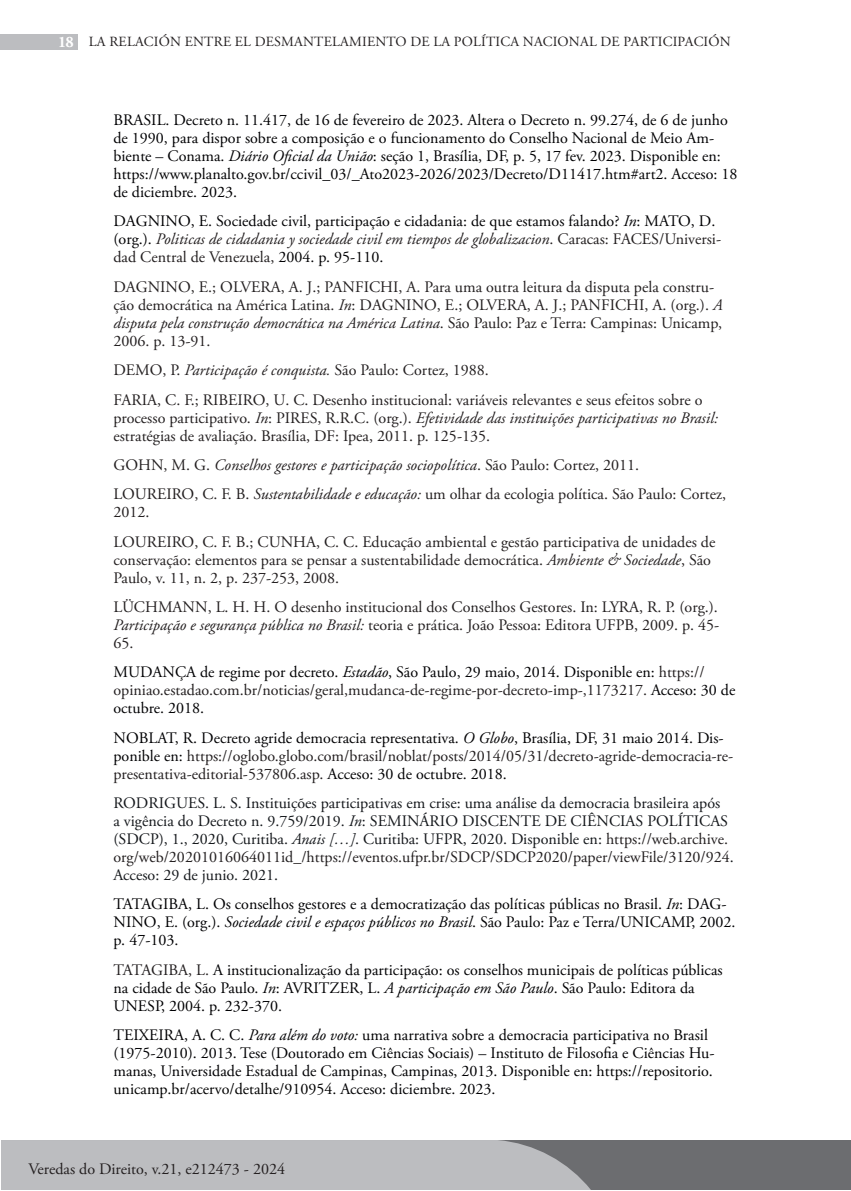
<style>
.page{position:relative;width:851px;height:1191px;background:#fff}
.page>*{position:absolute;margin:0;border:0;box-sizing:border-box;transform-origin:0 0}
.t1{font:16px/18px "Adobe Garamond Pro";color:#231f20}
.t2{font:16px/18px "Adobe Garamond Pro";color:#000003}
.t3{font:16px/18px "Adobe Garamond Pro";color:#15181c}
.t4{font:14px "Adobe Garamond Pro";letter-spacing:.015em;color:#231f20}
.s1{font-weight:700;font-size:16px;color:#fff}
.s2{font-style:italic}
.s3{font-style:italic;color:#231f20}
.s4{color:#231f20}
.s5{color:#000003}
.s6{font-style:italic;color:#000003}
.s7{color:#000001}
</style>
<div class="page">
<div style="left:1px;top:1140px;width:849px;height:50px;background:#6c6d70"></div>
<div style="left:0;top:34px;width:77px;height:16px;background:#bcbdc0"></div>
<div style="left:1px;top:1140px;width:590px;height:50px;background:#bcbdc0"></div>
<p class="t4" style="left:59px;top:34px;width:673px"><span class="s1">18</span> LA RELACIÓN ENTRE EL DESMANTELAMIENTO DE LA POLÍTICA NACIONAL DE PARTICIPACIÓN</p>
<p class="t2" style="left:113px;top:111px;width:625px">BRASIL. Decreto n. 11.417, de 16 de fevereiro de 2023. Altera o Decreto n. 99.274, de 6 de junho de 1990, para dispor sobre a composição e o funcionamento do Conselho Nacional de Meio Am&shy;biente – Conama. <span class="s2">Diário Oficial da União</span>: seção 1, Brasília, DF, p. 5, 17 fev. 2023. Disponible en: https://www.planalto.gov.br/ccivil_03/_Ato2023-2026/2023/Decreto/D11417.htm#art2. Acceso: 18 de diciembre. 2023.</p>
<p class="t2" style="left:113px;top:213px;width:609px">DAGNINO, E. Sociedade civil, participação e cidadania: de que estamos falando? <span class="s2">In</span>: MATO, D. (org.). <span class="s3">Politicas de cidadania y sociedade civil em tiempos de globalizacion</span><span class="s4">. Caracas: FACES/Universi&shy;dad Central de Venezuela,</span> 2004. p. 95-110.</p>
<p class="t1" style="left:113px;top:278px;width:610px">DAGNINO, E.; OLVERA, A. J.; PANFICHI, A. Para uma outra leitura da disputa pela constru&shy;ção democrática na América Latina. <span class="s2">In</span>: DAGNINO, E.; OLVERA, A. J.; PANFICHI, A. (org.). <span class="s2">A disputa pela construção democrática na América Latina</span>. São Paulo: Paz e Terra: Campinas: Unicamp, 2006. p. 13-91.</p>
<p class="t1" style="left:113px;top:356px;width:590px;line-height:29.4px">DEMO, P. <span class="s2">Participação é conquista.</span> São Paulo: Cortez, 1988.<br>FARIA, C. F.; RIBEIRO, U. C. Desenho institucional: variáveis relevantes e seus efeitos sobre o</p>
<p class="t1" style="left:113px;top:409px;width:606px">processo participativo. <span class="s2">In</span>: PIRES, R.R.C. (org.). <span class="s2">Efetividade das instituições participativas no Brasil: </span>estratégias de avaliação. Brasília, DF: Ipea, 2011. p. 125-135.</p>
<p class="t1" style="left:113px;top:451px;width:614px;line-height:29.4px">GOHN, M. G. <span class="s2">Conselhos gestores e participação sociopolítica</span>. São Paulo: Cortez, 2011.<br>LOUREIRO, C. F. B. <span class="s2">Sustentabilidade e educação:</span> um olhar da ecologia política. São Paulo: Cortez,</p>
<p class="t1" style="left:113px;top:498px;width:603px;line-height:29.4px">2012.<br>LOUREIRO, C. F. B.; CUNHA, C. C. Educação ambiental e gestão participativa de unidades de</p>
<p class="t1" style="left:113px;top:551px;width:599px">conservação: elementos para se pensar a sustentabilidade democrática. <span class="s2">Ambiente &amp; Sociedade</span>, São<br>Paulo, v. 11, n. 2, p. 237-253, 2008.</p>
<p class="t1" style="left:113px;top:598px;width:607px;text-align:justify">LÜCHMANN, L. H. H. O desenho institucional dos Conselhos Gestores. In: LYRA, R. P. (org.).<br><span class="s2">Participação e segurança pública no Brasil:</span> teoria e prática. João Pessoa: Editora UFPB, 2009. p. 45- 65.</p>
<p class="t1" style="left:113px;top:664px;width:623px"><span class="s5">MUDANÇA de regime por decreto.</span> <span class="s6">Estadão</span><span class="s5">, São Paulo, 29 maio, 2014. Disponible en:</span> https:// opiniao.estadao.com.br/noticias/geral,mudanca-de-regime-por-decreto-imp-,1173217. <span class="s5">Acceso: 30 de octubre. 2018.</span></p>
<p class="t1" style="left:113px;top:729px;width:621px"><span class="s5">NOBLAT, R. Decreto agride democracia representativa.</span> <span class="s6">O Globo</span><span class="s5">, Brasília, DF, 31 maio 2014. Dis&shy;ponible en:</span> https://oglobo.globo.com/brasil/noblat/posts/2014/05/31/decreto-agride-democracia-re&shy;presentativa-editorial-537806.asp. <span class="s5">Acceso: 30 de octubre. 2018.</span></p>
<p class="t3" style="left:113px;top:794px;width:621px">RODRIGUES. L. S. Instituições participativas em crise: uma análise da democracia brasileira após<br>a vigência do Decreto n. 9.759/2019. <span class="s2">In</span>: SEMINÁRIO DISCENTE DE CIÊNCIAS POLÍTICAS (SDCP), 1., 2020, Curitiba. <span class="s2">Anais […]</span>. Curitiba: UFPR, 2020. Disponible en: <span class="s4">https://web.archive. org/web/20201016064011id_/https://eventos.ufpr.br/SDCP/SDCP2020/paper/viewFile/3120/924</span>.<br>Acceso: 29 de junio. 2021.</p>
<p class="t2" style="left:113px;top:896px;width:623px">TATAGIBA, L. Os conselhos gestores e a democratização das políticas públicas no Brasil. <span class="s2">In</span>: DAG-<br>NINO, E. (org.). <span class="s2">Sociedade civil e espaços públicos no Brasil</span>. São Paulo: Paz e Terra/UNICAMP, 2002. p. 47-103.</p>
<p class="t2" style="left:113px;top:961px;width:610px"><span class="s4">TATAGIBA, L.</span> A institucionalização da participação: os conselhos municipais de políticas públicas na cidade de São Paulo. <span class="s2">In</span>: AVRITZER, L. <span class="s2">A participação em São Paulo</span>. São Paulo: Editora da<br>UNESP, 2004. p. 232-370.</p>
<p class="t2" style="left:113px;top:1026px;width:602px">TEIXEIRA, A. C. C. <span class="s2">Para além do voto:</span> uma narrativa sobre a democracia participativa no Brasil (1975-2010). 2013. Tese (Doutorado em Ciências Sociais) – Instituto de Filosofia e Ciências Hu&shy;manas, Universidade Estadual de Campinas, Campinas, 2013. Disponible en<span class="s7">: https://repositorio. unicamp.br/acervo/detalhe/910954.</span> Acceso: diciembre. 2023.</p>
<p class="t1" style="left:28px;top:1160px;width:258px">Veredas do Direito, v.21, e212473 - 2024</p>
</div>
